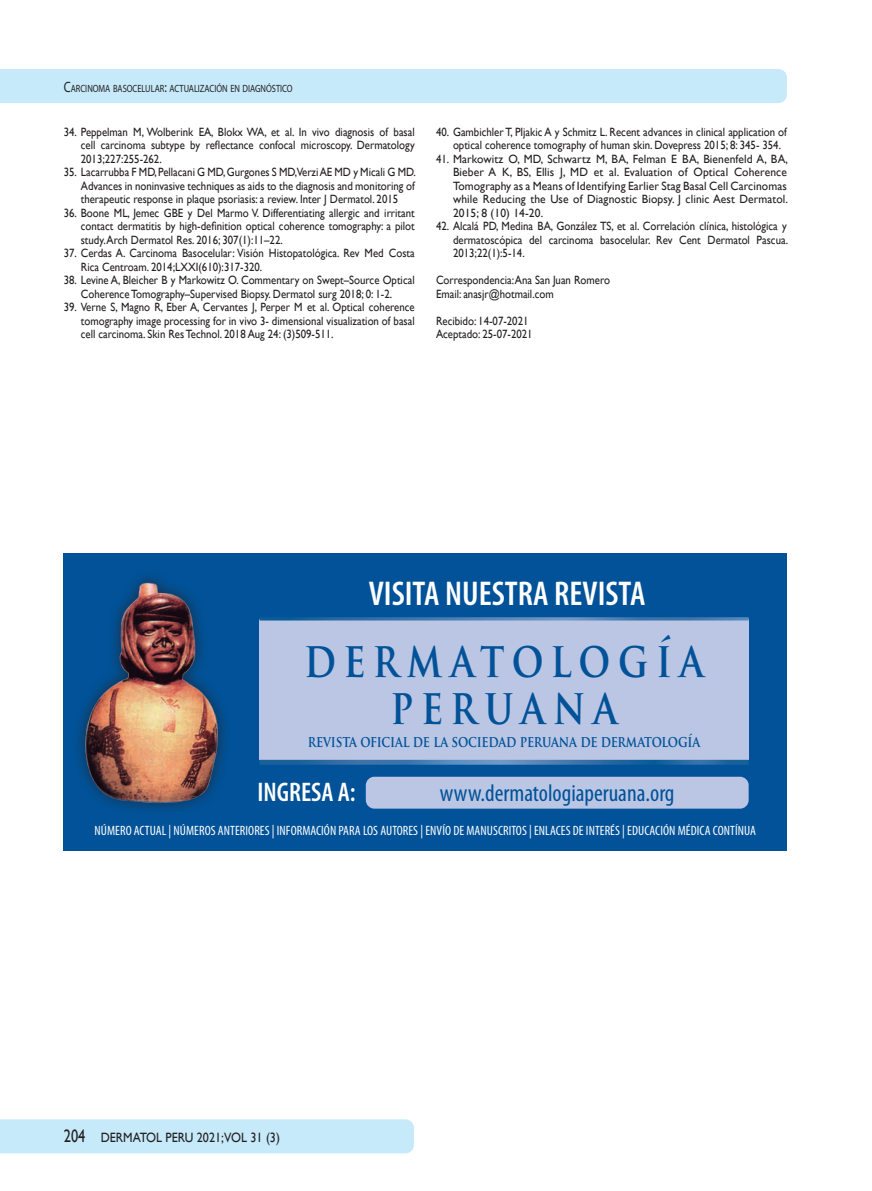
<style>
.page{position:relative;width:872px;height:1191px;background:#fff}
.page>*{position:absolute;margin:0;border:0;box-sizing:border-box;transform-origin:0 0}
.t1{font:700 48.3px/47.1px "Trajan Pro";letter-spacing:.195em;color:#015298;text-align:center;scale:.8 1}
.t2{font:600 condensed 34.5px "Myriad Pro";color:#fff}
.t3{font:600 condensed 27px "Myriad Pro";color:#fff}
.t4{font:condensed 24px "Myriad Pro";color:#015298}
.t5{font:700 15.6px "Trajan Pro";letter-spacing:-.015em;color:#015298;scale:.8 1}
.t6{font:condensed 13.5px "Myriad Pro";letter-spacing:.005em;color:#fff}
.t7{font:13.5px "Gill Sans";color:#231f20;scale:.9 1}
.t8{font:12px/13.5px "Gill Sans";color:#231f20;text-align:justify;scale:.9 1}
.t9{font:10.5px "Myriad Pro";color:#231f20;scale:.8 1}
.s1{font-size:15px}
.s2{font-size:18px}
</style>
<div class="page">
<div style="left:0;top:69px;width:787px;height:34px;background:#c6eafa"></div>
<div style="left:0;top:1119px;width:414px;height:34px;background:#c6eafa"></div>
<div style="left:64px;top:553px;width:723px;height:297px;background:#015298"></div>
<div style="left:259px;top:619px;width:489px;height:141px;background:#bac6e4"></div>
<div style="left:366px;top:776px;width:382px;height:32px;background:#bac6e4;border-radius:9px"></div>
<svg style="left:259px;top:760px;width:489px;height:4px;background:#3873a9"></svg>
<hr style="left:259px;top:617px;width:489px;height:3px;background:#fff">
<img style="left:82px;top:576px;width:139px;height:232px">
<p class="t9" style="left:64px;top:82px;width:288px"><span class="s1">C</span>ARCINOMA BASOCELULAR<span class="s1">:</span> ACTUALIZACIÓN EN DIAGNÓSTICO</p>
<p class="t8" style="left:81px;top:125px;width:372px;text-indent:-17px">34. Peppelman M, Wolberink EA, Blokx WA, et al. In vivo diagnosis of basal cell carcinoma subtype by reflectance confocal microscopy. Dermatology 2013;227:255-262.</p>
<p class="t8" style="left:81px;top:165px;width:374px;text-indent:-17px">35. Lacarrubba F MD,Pellacani G MD,Gurgones S MD,VerziAE MD y Micali G MD.<br>Advances in noninvasive techniques as aids to the diagnosis and monitoring of therapeutic response in plaque psoriasis: a review. Inter J Dermatol. 2015</p>
<p class="t8" style="left:81px;top:206px;width:372px;text-indent:-17px">36. Boone ML, Jemec GBE y Del Marmo V. Differentiating allergic and irritant contact dermatitis by high-definition optical coherence tomography: a pilot study.Arch Dermatol Res. 2016; 307(1):11–22.</p>
<p class="t8" style="left:81px;top:246px;width:372px;text-indent:-17px">37. Cerdas A. Carcinoma Basocelular: Visión Histopatológica. Rev Med Costa<br>Rica Centroam. 2014;LXXI(610):317-320.</p>
<p class="t8" style="left:64px;top:273px;width:391px;text-align:center">38. Levine A, Bleicher B y Markowitz O. Commentary on Swept–Source Optical<br>Coherence Tomography–Supervised Biopsy. Dermatol surg 2018; 0: 1-2.</p>
<p class="t8" style="left:81px;top:300px;width:372px;text-indent:-17px">39. Verne S, Magno R, Eber A, Cervantes J, Perper M et al. Optical coherence tomography image processing for in vivo 3- dimensional visualization of basal cell carcinoma. Skin Res Technol. 2018 Aug 24: (3)509-511.</p>
<p class="t8" style="left:453px;top:125px;width:372px;text-indent:-17px">40. Gambichler T, PIjakic A y Schmitz L. Recent advances in clinical application of optical coherence tomography of human skin. Dovepress 2015; 8: 345- 354.</p>
<p class="t8" style="left:453px;top:152px;width:374px;text-indent:-17px">41. Markowitz O, MD, Schwartz M, BA, Felman E BA, Bienenfeld A, BA, Bieber A K, BS, Ellis J, MD et al. Evaluation of Optical Coherence Tomography as a Means of Identifying Earlier Stag Basal Cell Carcinomas while Reducing the Use of Diagnostic Biopsy. J clinic Aest Dermatol.<br>2015; 8 (10) 14-20.</p>
<p class="t8" style="left:453px;top:219px;width:374px;text-indent:-17px">42. Alcalá PD, Medina BA, González TS, et al. Correlación clínica, histológica y dermatoscópica del carcinoma basocelular. Rev Cent Dermatol Pascua.<br>2013;22(1):5-14.</p>
<p class="t8" style="left:436px;top:273px;width:195px">Correspondencia: Ana San Juan Romero<br>Email: anasjr@hotmail.com</p>
<p class="t8" style="left:436px;top:314px;width:109px">Recibido: 14-07-2021<br>Aceptado: 25-07-2021</p>
<h2 class="t2" style="left:369px;top:575px;width:278px">VISITA NUESTRA REVISTA</h2>
<h1 class="t1" style="left:304px;top:636px;width:501px">DERMATOLOGÍA<br>PERUANA</h1>
<h3 class="t5" style="left:308px;top:731px;width:492px">REVISTA OFICIAL DE LA SOCIEDAD PERUANA DE DERMATOLOGÍA</h3>
<h3 class="t4" style="left:440px;top:778px;width:236px">www.dermatologiaperuana.org</h3>
<h3 class="t3" style="left:257px;top:777px;width:100px">INGRESA A:</h3>
<p class="t6" style="left:95px;top:822px;width:663px">NÚMERO ACTUAL | NÚMEROS ANTERIORES | INFORMACIÓN PARA LOS AUTORES | ENVÍO DE MANUSCRITOS | ENLACES DE INTERÉS | EDUCACIÓN MÉDICA CONTÍNUA</p>
<p class="t7" style="left:64px;top:1129px;width:242px"><span class="s2">204</span> DERMATOL PERU 2021;VOL 31 (3)</p>
</div>
